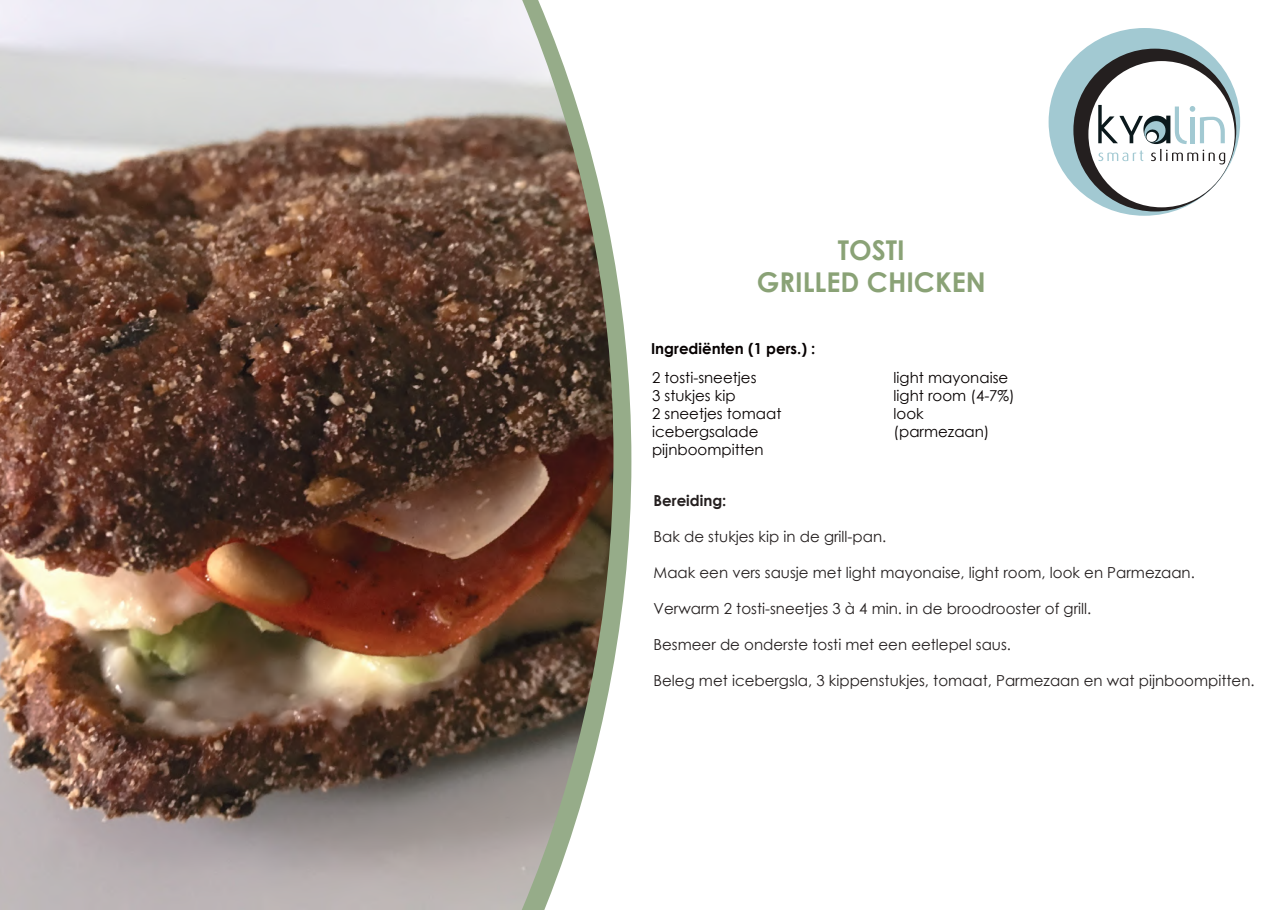
<style>
.page{position:relative;width:1280px;height:910px;background:#fff}
.page>*{position:absolute;margin:0;border:0;box-sizing:border-box;transform-origin:0 0}
.t1{font:700 27.3px/32.4px "Century Gothic";color:#8aa276;text-align:center}
.t2{font:15.15px "Century Gothic";color:#241f1f}
.t3{font:700 15.15px "Century Gothic";color:#060000}
.t4{font:700 15.15px "Century Gothic";color:#241f1f}
.t5{font:15px/18px "Century Gothic";color:#060000}
</style>
<div class="page">
<svg style="left:613px;top:253px;width:18px;height:414px;fill:#96ac89"></svg>
<div style="left:1048px;top:28px;width:192px;height:188px;background:#a2c9d2;border-radius:50%"></div>
<div style="left:1073px;top:49px;width:163px;height:162px;background:#241f1f;border-radius:50%"></div>
<div style="left:1088px;top:61px;width:147px;height:146px;background:#fff;border-radius:50%"></div>
<svg style="left:1098px;top:105px;width:127px;height:59px"></svg>
<img style="left:0;top:0;width:613px;height:910px">
<p class="t1" style="left:757px;top:232px;width:230px">TOSTI<br>GRILLED CHICKEN</p>
<p class="t3" style="left:651px;top:337px;width:166px">Ingrediënten (1 pers.) :</p>
<p class="t5" style="left:652px;top:368px;width:131px">2 tosti-sneetjes<br>3 stukjes kip<br>2 sneetjes tomaat icebergsalade pijnboompitten</p>
<p class="t5" style="left:894px;top:368px;width:123px">light mayonaise light room (4-7%) look (parmezaan)</p>
<p class="t4" style="left:654px;top:489px;width:74px">Bereiding:</p>
<p class="t2" style="left:654px;top:526px;width:234px">Bak de stukjes kip in de grill-pan.</p>
<p class="t2" style="left:654px;top:562px;width:543px">Maak een vers sausje met light mayonaise, light room, look en Parmezaan.</p>
<p class="t2" style="left:654px;top:598px;width:439px">Verwarm 2 tosti-sneetjes 3 à 4 min. in de broodrooster of grill.</p>
<p class="t2" style="left:654px;top:634px;width:359px">Besmeer de onderste tosti met een eetlepel saus.</p>
<p class="t2" style="left:654px;top:670px;width:603px">Beleg met icebergsla, 3 kippenstukjes, tomaat, Parmezaan en wat pijnboompitten.</p>
</div>
